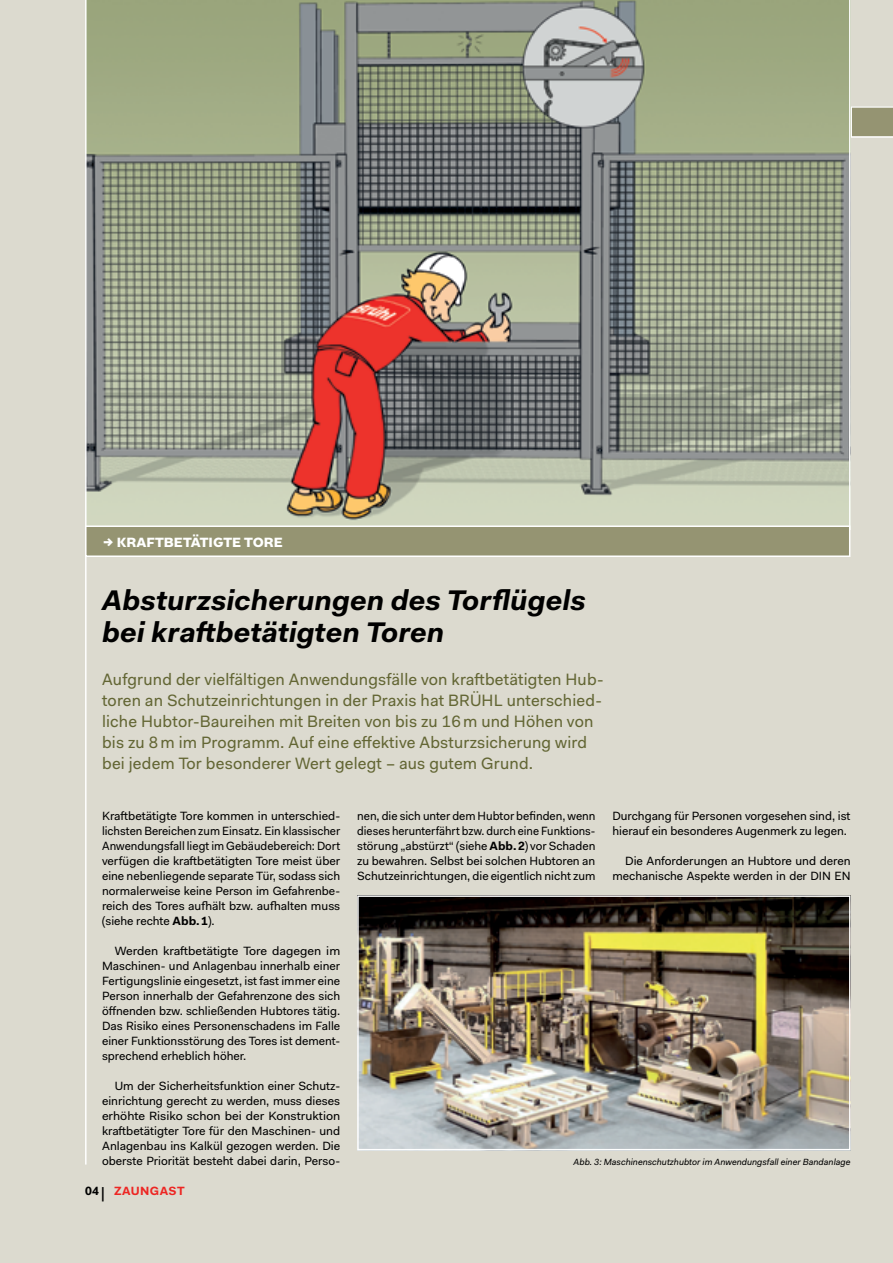
<style>
.page{position:relative;width:893px;height:1263px;background:#dcdacf}
.page>*{position:absolute;margin:0;border:0;box-sizing:border-box;transform-origin:0 0}
.t1{font:italic 700 28.5px/31.5px "Fakt Pro";color:#000}
.t2{font:16.5px/21px "Fakt Pro";letter-spacing:.01em;color:#636634}
.t3{font:900 13.5px "Fakt Pro";color:#fff}
.t4{font:12px/15px "Fakt Pro";color:#000;text-align:justify}
.t5{font:12px/15px "Fakt Pro";color:#000;text-align:justify;scale:1.05 1}
.t6{font:700 12px "Fakt Pro";letter-spacing:.03em;color:#ed2623}
.t7{font:italic 9px "Fakt Pro";color:#000}
.s1{font-size:15px}
.s2{font-weight:700}
.s3{color:#000}
.s4{font-size:14.4px;color:#000}
</style>
<div class="page">
<svg style="left:851px;top:106px;width:42px;height:32px"></svg>
<hr style="left:85px;top:527px;width:2px;height:637px;background:#fff">
<svg style="left:85px;top:0;width:765px;height:525px;background:#969685"></svg>
<img style="left:360px;top:898px;width:487px;height:249px">
<div style="left:357px;top:895px;width:493px;height:255px;border:2px solid #fff"></div>
<div style="left:86px;top:526px;width:764px;height:30px;background:#959472"></div>
<div style="left:85px;top:525px;width:765px;height:32px;border:2px solid #fff"></div>
<p class="t3" style="left:104px;top:533px;width:181px"><span class="s1">→</span> KRAFTB ETÄTI GTE TORE</p>
<h1 class="t1" style="left:102px;top:585px;width:485px">Absturzsicherungen des Torflügels bei kraftbetätigten Toren</h1>
<p class="t2" style="left:102px;top:669px;width:503px">Aufgrund der vielfältigen Anwendungsfälle von kraftbetätigten Hub&shy;toren an Schutzeinrichtungen in der Praxis hat BRÜHL unterschied&shy;liche Hubtor-Baureihen mit Breiten von bis zu 16 m und Höhen von bis zu 8 m im Programm. Auf eine effektive Absturzsicherung wird bei jedem Tor besonderer Wert gelegt – aus gutem Grund.</p>
<p class="t4" style="left:102px;top:809px;width:240px">Kraftbetätigte Tore kommen in unterschied&shy;lichsten Bereichen zum Einsatz. Ein klassischer Anwendungsfall liegt im Gebäudebereich: Dort verfügen die kraftbetätigten Tore meist über eine nebenliegende separate Tür, sodass sich normalerweise keine Person im Gefahrenbe&shy;reich des Tores aufhält bzw. aufhalten muss (siehe rechte <span class="s2">Abb.1</span>).</p>
<p class="t5" style="left:102px;top:944px;width:228px;text-indent:13px">Werden kraftbetätigte Tore dagegen im Maschinen- und Anlagenbau innerhalb einer Fertigungslinie eingesetzt, ist fast immer eine Person innerhalb der Gefahrenzone des sich öffnenden bzw. schließenden Hubtores tätig.<br>Das Risiko eines Personenschadens im Falle einer Funktionsstörung des Tores ist dement&shy;sprechend erheblich höher.</p>
<p class="t4" style="left:102px;top:1079px;width:240px;text-indent:13px">Um der Sicherheitsfunktion einer Schutz&shy;einrichtung gerecht zu werden, muss dieses erhöhte Risiko schon bei der Konstruktion kraftbetätigter Tore für den Maschinen- und Anlagenbau ins Kalkül gezogen werden. Die oberste Priorität besteht dabei darin, Perso-</p>
<p class="t6" style="left:85px;top:1183px;width:101px"><span class="s3">04</span> <span class="s4">|</span> ZAUNGAST</p>
<p class="t4" style="left:357px;top:809px;width:240px">nen, die sich unter dem Hubtor befinden, wenn dieses herunterfährt bzw. durch eine Funktions&shy;störung „abstürzt“ (siehe <span class="s2">Abb.2</span>) vor Schaden zu bewahren. Selbst bei solchen Hubtoren an Schutzeinrichtungen, die eigentlich nicht zum</p>
<p class="t4" style="left:612px;top:809px;width:240px">Durchgang für Personen vorgesehen sind, ist hierauf ein besonderes Augenmerk zu legen.</p>
<p class="t4" style="left:612px;top:854px;width:240px;text-align:right">Die Anforderungen an Hubtore und deren mechanische Aspekte werden in der DIN EN</p>
<p class="t7" style="left:574px;top:1156px;width:278px">Abb. 3: Maschinenschutzhubtor im Anwendungsfall einer Bandanlage</p>
</div>
